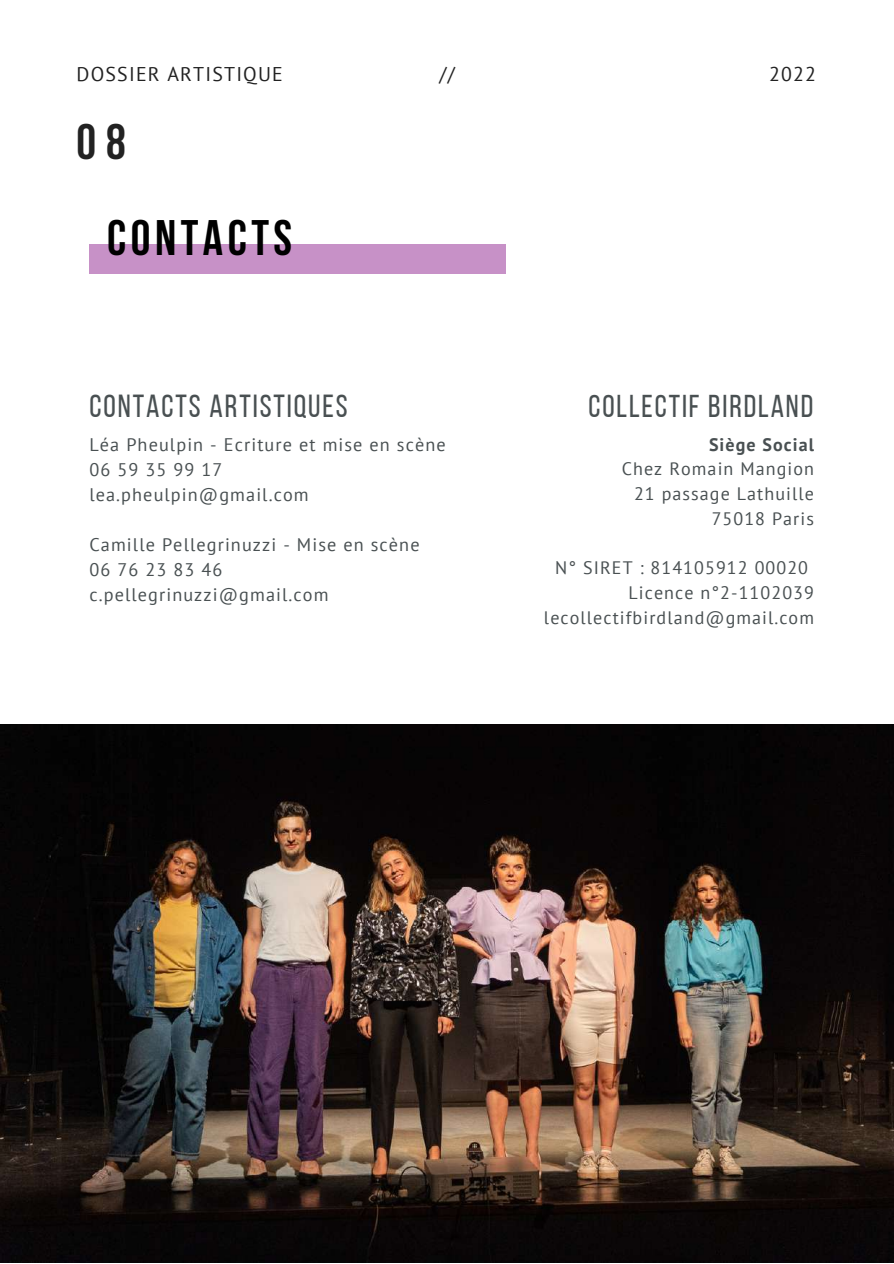
<style>
.page{position:relative;width:894px;height:1264px;background:#fff}
.page>*{position:absolute;margin:0;border:0;box-sizing:border-box;transform-origin:0 0}
.t1{font:700 49.65px "Bebas Neue";letter-spacing:.09em;color:#000}
.t2{font:700 49.65px "Bebas Neue";color:#222}
.t3{font:31.8px "Bebas Neue";letter-spacing:.06em;color:#495052}
.t4{font:31.5px "Bebas Neue";letter-spacing:.06em;color:#495052}
.t5{font:19.8px "PT Sans";letter-spacing:.06em;color:#222}
.t6{font:18.15px/25px "PT Sans";letter-spacing:.06em;color:#495052}
.t7{font:18px/24.8px "PT Sans";letter-spacing:.06em;color:#495052;text-align:right}
.t8{font:700 18px "PT Sans";letter-spacing:.06em;color:#495052}
</style>
<div class="page">
<div style="left:89px;top:244px;width:416px;height:30px;background:#c791c7"></div>
<img style="left:0;top:725px;width:893px;height:537px">
<p class="t5" style="left:77px;top:61px;width:208px">DOSSIER ARTISTIQUE</p>
<p class="t5" style="left:439px;top:61px;width:17px">//</p>
<p class="t5" style="left:768px;top:61px;width:48px">2022</p>
<h1 class="t2" style="left:77px;top:122px;width:51px">08</h1>
<h1 class="t1" style="left:107px;top:218px;width:186px">CONTACTS</h1>
<h2 class="t3" style="left:89px;top:393px;width:260px">CONTACTS ARTISTIQUES</h2>
<p class="t6" style="left:89px;top:432px;width:357px">Léa Pheulpin - Ecriture et mise en scène<br>06 59 35 99 17 lea.pheulpin@gmail.com</p>
<p class="t6" style="left:89px;top:532px;width:331px">Camille Pellegrinuzzi - Mise en scène<br>06 76 23 83 46 c.pellegrinuzzi@gmail.com</p>
<h3 class="t4" style="left:588px;top:393px;width:226px">COLLECTIF BIRDLAND</h3>
<p class="t8" style="left:708px;top:432px;width:106px">Siège Social</p>
<p class="t7" style="left:621px;top:456px;width:194px">Chez Romain Mangion<br>21 passage Lathuille<br>75018 Paris</p>
<p class="t7" style="left:555px;top:555px;width:254px">N° SIRET : 814105912 00020</p>
<p class="t7" style="left:628px;top:580px;width:187px">Licence n°2-1102039</p>
<p class="t7" style="left:544px;top:605px;width:271px">lecollectifbirdland@gmail.com</p>
</div>
